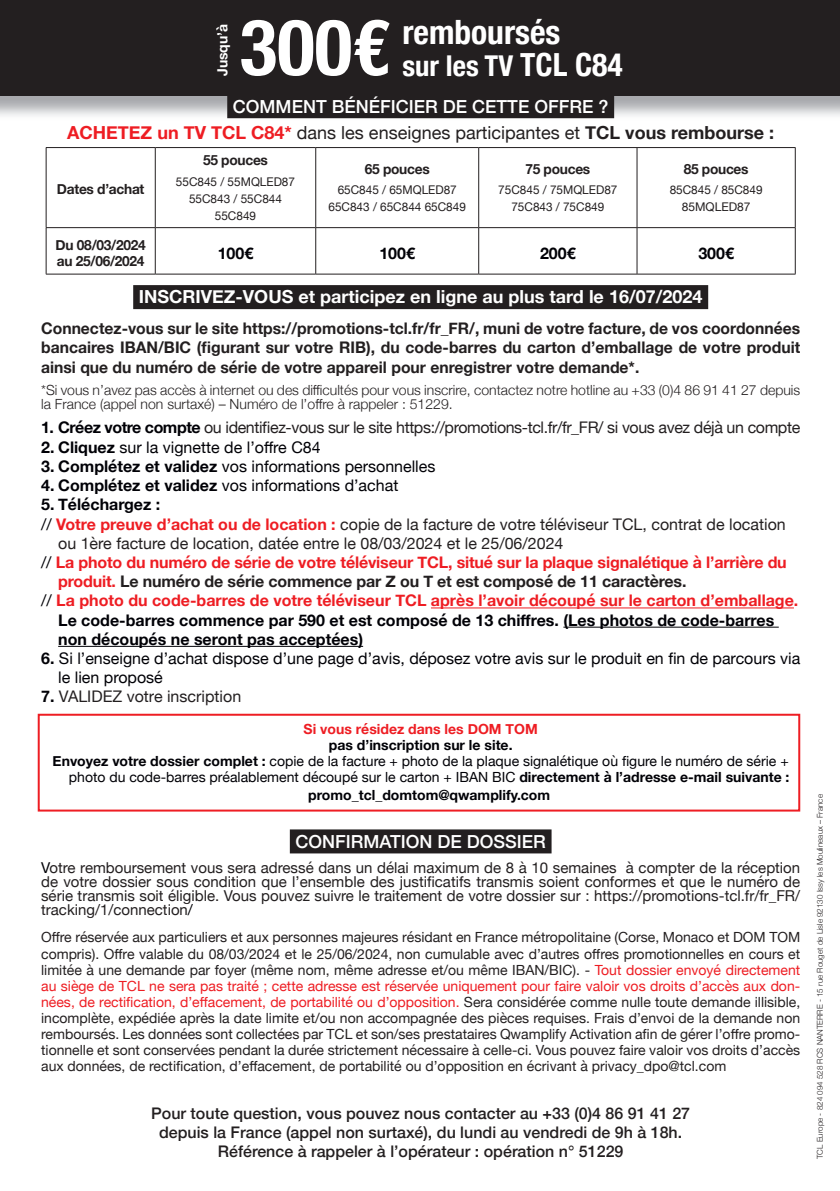
<style>
.page{position:relative;width:840px;height:1191px;background:#fff}
.page>*{position:absolute;margin:0;border:0;box-sizing:border-box;transform-origin:0 0}
.t1{font:700 condensed 78px "Helvetica Neue";color:#fff}
.t2{font:700 condensed 33.4px "Helvetica Neue";color:#fff}
.t3{font:700 condensed 28.6px "Helvetica Neue";color:#fff}
.t4{font:18px/26.6px "Helvetica Neue";color:#231f20;text-align:center}
.t5{font:700 18px "Helvetica Neue";color:#fff}
.t6{font:500 18px "Helvetica Neue";color:#fff}
.t7{font:700 16px/19.6px "Helvetica Neue";letter-spacing:-.01em;color:#231f20;text-align:justify}
.t8{font:16px/19.2px "Helvetica Neue";color:#000006}
.t9{font:16px "Helvetica Neue";color:#231f20}
.t10{font:700 16px "Helvetica Neue";letter-spacing:-.01em;color:#ee1d23}
.t11{font:500 16px/19.2px "Helvetica Neue";color:#231f20;text-align:center}
.t12{font:700 16px "Helvetica Neue";color:#000006}
.t13{font:16px "Helvetica Neue";letter-spacing:-.025em;color:#231f20}
.t14{font:15px/14px "Helvetica Neue";color:#231f20;text-align:justify}
.t15{font:14px/16px "Helvetica Neue";color:#231f20;text-align:justify}
.t16{font:14px "Helvetica Neue";color:#000006}
.t17{font:300 14px/14px "Helvetica Neue";color:#231f20}
.t18{font:700 14px/16px "Helvetica Neue";letter-spacing:-.02em;color:#231f20}
.t19{font:700 14px "Helvetica Neue";color:#000006}
.t20{font:700 14px "Helvetica Neue";color:#ee1d23}
.t21{font:700 14px "Helvetica Neue";color:#fff}
.t22{font:12px/16.8px "Helvetica Neue";color:#231f20;text-align:center}
.t23{font:300 8px "Helvetica Neue";color:#231f20}
.s1{font-size:31.8px}
.s2{font-weight:500;color:#fff}
.s3{font-weight:700;color:#ee1d23}
.s4{font-weight:700}
.s5{font-weight:700;color:#000006}
.s6{color:#000006}
.s7{font-weight:400;color:#000006}
.s8{color:#ee1d23}
</style>
<div class="page">
<img style="left:0;top:95px;width:839px;height:24px">
<div style="left:0;top:0;width:839px;height:95px;background:#231f20"></div>
<div style="left:227px;top:94px;width:386px;height:24px;background:#231f20"></div>
<div style="left:133px;top:285px;width:574px;height:24px;background:#231f20"></div>
<hr style="left:430px;top:607px;width:363px;height:1px;background:#ee1d23">
<hr style="left:563px;top:627px;width:215px;height:1px;background:#000006">
<hr style="left:58px;top:646px;width:305px;height:1px;background:#000006">
<div style="left:290px;top:829px;width:261px;height:24px;background:#231f20"></div>
<hr style="left:46px;top:147px;width:109px;height:1px;background:#231f20">
<hr style="left:46px;top:148px;width:1px;height:79px;background:#231f20">
<hr style="left:155px;top:147px;width:160px;height:1px;background:#231f20">
<hr style="left:155px;top:148px;width:1px;height:79px;background:#231f20">
<hr style="left:315px;top:147px;width:163px;height:1px;background:#231f20">
<hr style="left:315px;top:148px;width:1px;height:79px;background:#231f20">
<hr style="left:478px;top:147px;width:158px;height:1px;background:#231f20">
<hr style="left:478px;top:148px;width:1px;height:79px;background:#231f20">
<hr style="left:636px;top:147px;width:159px;height:1px;background:#231f20">
<hr style="left:636px;top:148px;width:1px;height:79px;background:#231f20">
<hr style="left:794px;top:148px;width:1px;height:79px;background:#231f20">
<hr style="left:46px;top:227px;width:109px;height:1px;background:#231f20">
<hr style="left:46px;top:228px;width:1px;height:46px;background:#231f20">
<hr style="left:155px;top:227px;width:160px;height:1px;background:#231f20">
<hr style="left:155px;top:228px;width:1px;height:46px;background:#231f20">
<hr style="left:315px;top:227px;width:163px;height:1px;background:#231f20">
<hr style="left:315px;top:228px;width:1px;height:46px;background:#231f20">
<hr style="left:478px;top:227px;width:158px;height:1px;background:#231f20">
<hr style="left:478px;top:228px;width:1px;height:46px;background:#231f20">
<hr style="left:636px;top:227px;width:159px;height:1px;background:#231f20">
<hr style="left:636px;top:228px;width:1px;height:46px;background:#231f20">
<hr style="left:794px;top:228px;width:1px;height:46px;background:#231f20">
<hr style="left:46px;top:274px;width:109px;height:1px;background:#231f20">
<hr style="left:155px;top:274px;width:160px;height:1px;background:#231f20">
<hr style="left:315px;top:274px;width:163px;height:1px;background:#231f20">
<hr style="left:478px;top:274px;width:158px;height:1px;background:#231f20">
<hr style="left:636px;top:274px;width:159px;height:1px;background:#231f20">
<div style="left:38px;top:713px;width:761px;height:98px;border:2px solid #ee1d23"></div>
<p class="t21" style="left:211px;top:76px;width:54px;rotate:-90deg">Jusqu’à</p>
<h1 class="t1" style="left:239px;top:-17px;width:151px">300€</h1>
<h2 class="t2" style="left:402px;top:5px;width:159px">remboursés</h2>
<h3 class="t3" style="left:402px;top:42px;width:222px">sur les TV <span class="s1">TCL C84</span></h3>
<p class="t4" style="left:67px;top:94px;width:708px"><span class="s2">COMMENT BÉNÉFICIER DE CETTE OFFRE ?<br></span><span class="s3">ACHETEZ un TV TCL C84*</span> dans les enseignes participantes et <span class="s4">TCL vous rembourse :</span></p>
<p class="t18" style="left:57px;top:182px;width:89px">Dates d’achat</p>
<p class="t18" style="left:203px;top:153px;width:66px">55 pouces</p>
<p class="t22" style="left:176px;top:174px;width:120px">55C845 / 55MQLED87<br>55C843 / 55C844<br>55C849</p>
<p class="t18" style="left:364px;top:161px;width:66px">65 pouces</p>
<p class="t22" style="left:328px;top:182px;width:139px">65C845 / 65MQLED87<br>65C843 / 65C844 65C849</p>
<p class="t18" style="left:525px;top:161px;width:66px">75 pouces</p>
<p class="t22" style="left:498px;top:182px;width:120px">75C845 / 75MQLED87<br>75C843 / 75C849</p>
<p class="t18" style="left:683px;top:161px;width:66px">85 pouces</p>
<p class="t22" style="left:669px;top:182px;width:94px">85C845 / 85C849<br>85MQLED87</p>
<p class="t18" style="left:56px;top:237px;width:92px">Du 08/03/2024 au 25/06/2024</p>
<p class="t12" style="left:217px;top:240px;width:37px">100€</p>
<p class="t12" style="left:379px;top:240px;width:37px">100€</p>
<p class="t12" style="left:539px;top:240px;width:37px">200€</p>
<p class="t12" style="left:698px;top:240px;width:37px">300€</p>
<p class="t5" style="left:139px;top:283px;width:565px">INSCRIVEZ-VOUS et participez en ligne au plus tard le 16/07/2024</p>
<p class="t7" style="left:41px;top:319px;width:760px">Connectez-vous sur le site https://promotions-tcl.fr/fr_FR/, muni de votre facture, de vos coordonnées bancaires IBAN/BIC (figurant sur votre RIB), du code-barres du carton d’emballage de votre produit ainsi que du numéro de série de votre appareil pour enregistrer votre demande*.</p>
<p class="t17" style="left:41px;top:381px;width:760px">*Si vous n’avez pas accès à internet ou des difficultés pour vous inscrire, contactez notre hotline au +33 (0)4 86 91 41 27 depuis la France (appel non surtaxé) – Numéro de l’offre à rappeler : 51229.</p>
<p class="t13" style="left:41px;top:416px;width:760px"><span class="s5">1. Créez votre compte</span> ou identifiez-vous sur le site https://promotions-tcl.fr/fr_FR/ si vous avez déjà un compte</p>
<p class="t8" style="left:41px;top:438px;width:281px"><span class="s4">2. Cliquez</span> sur la vignette de l’offre C84</p>
<p class="t8" style="left:41px;top:457px;width:395px"><span class="s4">3. Complétez et validez</span> vos informations personnelles</p>
<p class="t8" style="left:41px;top:477px;width:358px"><span class="s4">4. Complétez et validez</span> vos informations d’achat</p>
<p class="t12" style="left:41px;top:492px;width:121px">5. Téléchargez :</p>
<p class="t9" style="left:41px;top:512px;width:745px"><span class="s6">//</span> <span class="s3">Votre preuve d’achat ou de location :</span> copie de la facture de votre téléviseur TCL, contrat de location</p>
<p class="t9" style="left:58px;top:531px;width:506px">ou 1ère facture de location, datée entre le 08/03/2024 et le 25/06/2024</p>
<p class="t10" style="left:41px;top:549px;width:746px"><span class="s7">//</span> La photo du numéro de série de votre téléviseur TCL, situé sur la plaque signalétique à l’arrière du</p>
<p class="t7" style="left:58px;top:572px;width:629px"><span class="s8">produit.</span> Le numéro de série commence par Z ou T et est composé de 11 caractères.</p>
<p class="t10" style="left:41px;top:588px;width:758px"><span class="s7">//</span> La photo du code-barres de votre téléviseur TCL après l’avoir découpé sur le carton d’emballage.</p>
<p class="t12" style="left:58px;top:607px;width:717px">Le code-barres commence par 590 et est composé de 13 chiffres. (Les photos de code-barres</p>
<p class="t12" style="left:58px;top:626px;width:306px">non découpés ne seront pas acceptées)</p>
<p class="t8" style="left:58px;top:649px;width:743px;text-indent:-17px"><span class="s4">6.</span> Si l’enseigne d’achat dispose d’une page d’avis, déposez votre avis sur le produit en fin de parcours via le lien proposé</p>
<p class="t9" style="left:41px;top:685px;width:201px"><span class="s5">7.</span> VALIDEZ votre inscription</p>
<p class="t20" style="left:303px;top:718px;width:235px">Si vous résidez dans les DOM TOM</p>
<p class="t19" style="left:328px;top:734px;width:185px">pas d’inscription sur le site.</p>
<p class="t16" style="left:53px;top:751px;width:737px"><span class="s4">Envoyez votre dossier complet :</span> copie de la facture + photo de la plaque signalétique où figure le numéro de série +</p>
<p class="t16" style="left:69px;top:767px;width:721px">photo du code-barres préalablement découpé sur le carton + IBAN BIC <span class="s4">directement à l’adresse e-mail suivante :</span></p>
<p class="t19" style="left:308px;top:784px;width:243px">promo_tcl_domtom@qwamplify.com</p>
<p class="t6" style="left:295px;top:827px;width:252px">CONFIRMATION DE DOSSIER</p>
<p class="t14" style="left:41px;top:861px;width:760px"><span class="s6">V</span>otre remboursement vous sera adressé dans un délai maximum de 8 à 10 semaines à compter de la réception de votre dossier sous condition que l’ensemble des justificatifs transmis soient conformes et que le numéro de série transmis soit éligible. Vous pouvez suivre le traitement de votre dossier sur : https://promotions-tcl.fr/fr_FR/ tracking/1/connection<span class="s6">/</span></p>
<p class="t15" style="left:41px;top:930px;width:760px">Offre réservée aux particuliers et aux personnes majeures résidant en France métropolitaine (Corse, Monaco et DOM TOM compris). Offre valable du 08/03/2024 et le 25/06/2024, non cumulable avec d’autres offres promotionnelles en cours et limitée à une demande par foyer (même nom, même adresse et/ou même IBAN/BIC). - <span class="s8">Tout dossier envoyé directement au siège de TCL ne sera pas traité ; cette adresse est réservée uniquement pour faire valoir vos droits d’accès aux don&shy;nées, de rectification, d’effacement, de portabilité ou d’opposition.</span> Sera considérée comme nulle toute demande illisible, incomplète, expédiée après la date limite et/ou non accompagnée des pièces requises. Frais d’envoi de la demande non remboursés. Les données sont collectées par TCL et son/ses prestataires Qwamplify Activation afin de gérer l’offre promo&shy;tionnelle et sont conservées pendant la durée strictement nécessaire à celle-ci. Vous pouvez faire valoir vos droits d’accès aux données, de rectification, d’effacement, de portabilité ou d’opposition en écrivant à privacy_dpo@tcl.com</p>
<p class="t11" style="left:151px;top:1102px;width:540px">Pour toute question, vous pouvez nous contacter au +33 (0)4 86 91 41 27 depuis la France (appel non surtaxé), du lundi au vendredi de 9h à 18h.<br>Référence à rappeler à l’opérateur : opération n° 51229</p>
<p class="t23" style="left:813px;top:1159px;width:366px;rotate:-90deg">TCL Europe - 824 094 528 RCS NANTERRE - 15 rue Rouget de Lisle 92130 Issy les Moulineaux – France</p>
</div>
